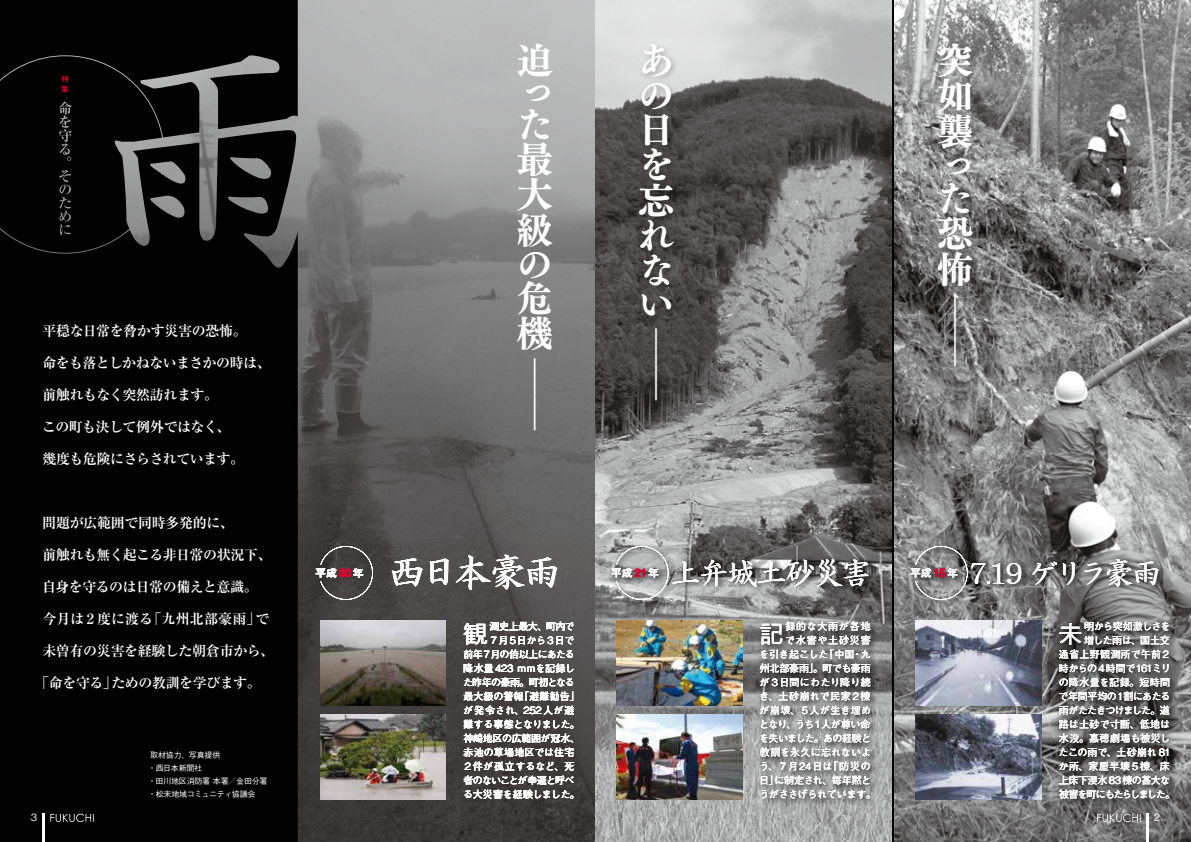
<style>
.page{position:relative;width:1191px;height:842px;background:#fff}
.page>*{position:absolute;margin:0;border:0;box-sizing:border-box;transform-origin:0 0}
.t1{font:37.5px "HG Seikaishotai PRO";letter-spacing:-.1em;color:#fff}
.t2{font:36px/34.8px "UD Mincho Pr 6 N B";color:#fff}
.t3{font:30px "HG Seikaishotai PRO";letter-spacing:-.065em;color:#fff}
.t4{font:30px "HG Seikaishotai PRO";letter-spacing:-.045em;color:#fff}
.t5{font:500 24px "Gothic BBB Pro";color:#fff}
.t6{font:700 14px "Ryumin Pro";letter-spacing:-.035em;color:#fff}
.t7{font:700 14px "Ryumin Pro";letter-spacing:-.005em;color:#fff}
.t8{font:11.2px "Midashi Go Pro MB31";letter-spacing:.06em;color:#fff}
.t9{font:500 10px/14px "Gothic BBB Pro";letter-spacing:-.02em;color:#fff}
.t10{font:500 10px "Gothic BBB Pro";letter-spacing:.02em;color:#fff}
.t11{font:500 10px/14px "Gothic BBB Pro";letter-spacing:.08em;color:#fff;text-align:right}
.t12{font:500 10px "Gothic BBB Pro";letter-spacing:-.095em;color:#fff}
.t13{font:500 10px "Gothic BBB Pro";letter-spacing:-.065em;color:#fff}
.t14{font:500 10px "Gothic BBB Pro";letter-spacing:-.07em;color:#fff}
.t15{font:500 10px "Gothic BBB Pro";letter-spacing:.025em;color:#fff}
.t16{font:500 10px "Gothic BBB Pro";letter-spacing:.01em;color:#fff}
.t17{font:500 10px "Gothic BBB Pro";letter-spacing:-.045em;color:#fff}
.t18{font:500 10px "Gothic BBB Pro";letter-spacing:-.055em;color:#fff}
.t19{font:500 8px/13px "Gothic BBB Pro";letter-spacing:-.025em;color:#fff}
.t20{font:8px/10.4px "Midashi Go Pro MB31";color:#e2002f}
.s1{color:#e2002f}
</style>
<div class="page">
<img style="left:894px;top:0;width:297px;height:842px">
<img style="left:298px;top:0;width:594px;height:842px">
<hr style="left:892px;top:0;width:2px;height:842px;background:#000">
<div style="left:0;top:0;width:298px;height:842px;background:#000"></div>
<hr style="left:1146px;top:814px;width:2px;height:28px;background:#fff">
<svg style="left:1097px;top:814px;width:43px;height:8px"></svg>
<svg style="left:50px;top:814px;width:44px;height:8px"></svg>
<hr style="left:43px;top:814px;width:2px;height:28px;background:#fff">
<div style="left:670px;top:553px;width:207px;height:39px;background:#000;opacity:.25"></div>
<div style="left:968px;top:553px;width:198px;height:39px;background:#000;opacity:.25"></div>
<div style="left:635px;top:40px;width:46px;height:368px;background:#000;opacity:.25"></div>
<div style="left:934px;top:40px;width:46px;height:334px;background:#000;opacity:.25"></div>
<svg style="left:320px;top:546px;width:53px;height:54px;background:#4d4a49"></svg>
<div style="left:608px;top:542px;width:68px;height:66px;background:#000;opacity:.25"></div>
<svg style="left:616px;top:546px;width:52px;height:54px;background:#a5a5a6"></svg>
<div style="left:907px;top:542px;width:68px;height:66px;background:#000;opacity:.25"></div>
<svg style="left:915px;top:546px;width:52px;height:54px;background:#848485"></svg>
<div style="left:756px;top:618px;width:122px;height:189px;background:#000;opacity:.25"></div>
<div style="left:1055px;top:618px;width:122px;height:189px;background:#000;opacity:.25"></div>
<img style="left:320px;top:714px;width:126px;height:85px">
<img style="left:320px;top:621px;width:126px;height:85px">
<img style="left:617px;top:714px;width:125px;height:85px">
<img style="left:617px;top:621px;width:125px;height:85px">
<img style="left:916px;top:714px;width:125px;height:85px">
<img style="left:916px;top:621px;width:125px;height:85px">
<p class="t20" style="left:61px;top:73px;width:9px">特集</p>
<h3 class="t6" style="left:42px;top:319px;width:206px">平穏な日常を脅かす災害の恐怖。</h3>
<h3 class="t6" style="left:42px;top:351px;width:230px">命をも落としかねないまさかの時は、</h3>
<h3 class="t6" style="left:42px;top:383px;width:177px">前触れもなく突然訪れます。</h3>
<h3 class="t6" style="left:42px;top:415px;width:190px">この町も決して例外ではなく、</h3>
<h3 class="t6" style="left:42px;top:447px;width:203px">幾度も危険にさらされています。</h3>
<h3 class="t6" style="left:42px;top:511px;width:193px">問題が広範囲で同時多発的に、</h3>
<h3 class="t6" style="left:42px;top:543px;width:231px">前触れも無く起こる非日常の状況下、</h3>
<h3 class="t6" style="left:42px;top:575px;width:217px">自身を守るのは日常の備えと意識。</h3>
<h3 class="t6" style="left:255px;top:607px;width:15px">で</h3>
<h3 class="t7" style="left:42px;top:607px;width:112px">今月は２度に渡る</h3>
<h3 class="t6" style="left:42px;top:639px;width:233px">未曽有の災害を経験した朝倉市から、</h3>
<h3 class="t6" style="left:111px;top:671px;width:151px">ための教訓を学びます。</h3>
<h3 class="t6" style="left:147px;top:607px;width:114px">「九州北部豪雨」</h3>
<h3 class="t6" style="left:35px;top:671px;width:83px">「命を守る」</h3>
<p class="t9" style="left:31px;top:809px;width:8px">3</p>
<p class="t19" style="left:148px;top:748px;width:121px">取材協力、写真提供<br>・西日本新聞社<br>・田川地区消防署本署／金田分署・松末地域コミュニティ協議会</p>
<h2 class="t2" style="left:517px;top:42px;width:37px;line-height:34.2px;text-align:justify">迫った最大級の危機</h2>
<h2 class="t2" style="left:517px;top:357px;width:20px;line-height:36px">― ―</h2>
<h2 class="t2" style="left:638px;top:42px;width:37px">あの日を忘れない</h2>
<h2 class="t2" style="left:638px;top:327px;width:20px;line-height:36px">― ―</h2>
<h2 class="t2" style="left:937px;top:42px;width:37px;text-align:justify">突如襲った恐怖</h2>
<h2 class="t2" style="left:937px;top:294px;width:20px">―</h2>
<h2 class="t2" style="left:937px;top:330px;width:20px">―</h2>
<p class="t8" style="left:315px;top:564px;width:50px">平成<span class="s1">30</span>年</p>
<h1 class="t1" style="left:388px;top:554px;width:175px">西日本豪雨</h1>
<p class="t17" style="left:489px;top:619px;width:86px">測史上最大、町内で</p>
<h3 class="t5" style="left:463px;top:614px;width:25px">観</h3>
<p class="t18" style="left:489px;top:633px;width:87px">７月５日から３日で</p>
<p class="t12" style="left:463px;top:647px;width:113px">前年７月の倍以上にあたる</p>
<p class="t9" style="left:463px;top:660px;width:113px">降水量 423 ｍｍを記録し</p>
<p class="t13" style="left:463px;top:675px;width:113px">た昨年の豪雨。町初となる</p>
<p class="t9" style="left:519px;top:688px;width:62px">「避難勧告「</p>
<p class="t9" style="left:463px;top:688px;width:119px">最大級の警報<br>が発令され、252人が避難する事態となりました。神崎地区の広範囲が冠水、赤池の草場地区では住宅<br>２件が孤立するなど、死者のないことが幸運と呼べる大災害を経験しました。</p>
<p class="t8" style="left:611px;top:564px;width:50px">平成<span class="s1">21</span>年</p>
<h3 class="t4" style="left:670px;top:558px;width:203px">上弁城土砂災害</h3>
<h3 class="t5" style="left:759px;top:614px;width:25px">記</h3>
<p class="t11" style="left:785px;top:618px;width:87px">録的な大雨が各地で水害や土砂災害・九</p>
<p class="t9" style="left:824px;top:646px;width:32px">「中国</p>
<p class="t9" style="left:759px;top:646px;width:71px">を引き起こした</p>
<p class="t9" style="left:760px;top:660px;width:112px">州北部豪雨」。町でも豪雨</p>
<p class="t10" style="left:759px;top:675px;width:113px">が３日間にわたり降り続</p>
<p class="t10" style="left:759px;top:689px;width:113px">き、土砂崩れで民家２棟</p>
<p class="t15" style="left:759px;top:703px;width:113px">が崩壊、５人が生き埋め</p>
<p class="t9" style="left:821px;top:716px;width:51px">人が尊い命</p>
<p class="t9" style="left:759px;top:716px;width:65px">となり、うち１</p>
<p class="t14" style="left:759px;top:731px;width:113px">を失いました。あの経験と</p>
<p class="t16" style="left:760px;top:745px;width:113px">教訓を永久に忘れないよ</p>
<p class="t9" style="left:828px;top:758px;width:44px">「防災の</p>
<p class="t9" style="left:774px;top:758px;width:98px;text-indent:-15px">う、７月24日は<br>に制定され、毎年黙と</p>
<p class="t9" style="left:759px;top:772px;width:118px">日」<br>うがささげられています。</p>
<p class="t8" style="left:910px;top:564px;width:50px">平成<span class="s1">15</span>年</p>
<h3 class="t3" style="left:969px;top:558px;width:194px">7.19 ゲリラ豪雨</h3>
<p class="t9" style="left:1058px;top:618px;width:113px;text-align:right">明から突如激しさを<br>増した雨は、国土交<br>通省上野観測所で午前２時からの４時間で161ミリの降水量を記録。短時間割にあたる</p>
<h3 class="t5" style="left:1058px;top:614px;width:25px">未</h3>
<p class="t9" style="left:1058px;top:688px;width:114px">で年間平均の１<br>雨がたたきつけました。道路は土砂で寸断、低地は水没。嘉穂劇場も被災したこの雨で、土砂崩れ 81か所、家屋半壊５棟、床上床下浸水 83 棟の甚大な被害を町にもたらしました。</p>
<p class="t9" style="left:1153px;top:809px;width:8px">2</p>
</div>
